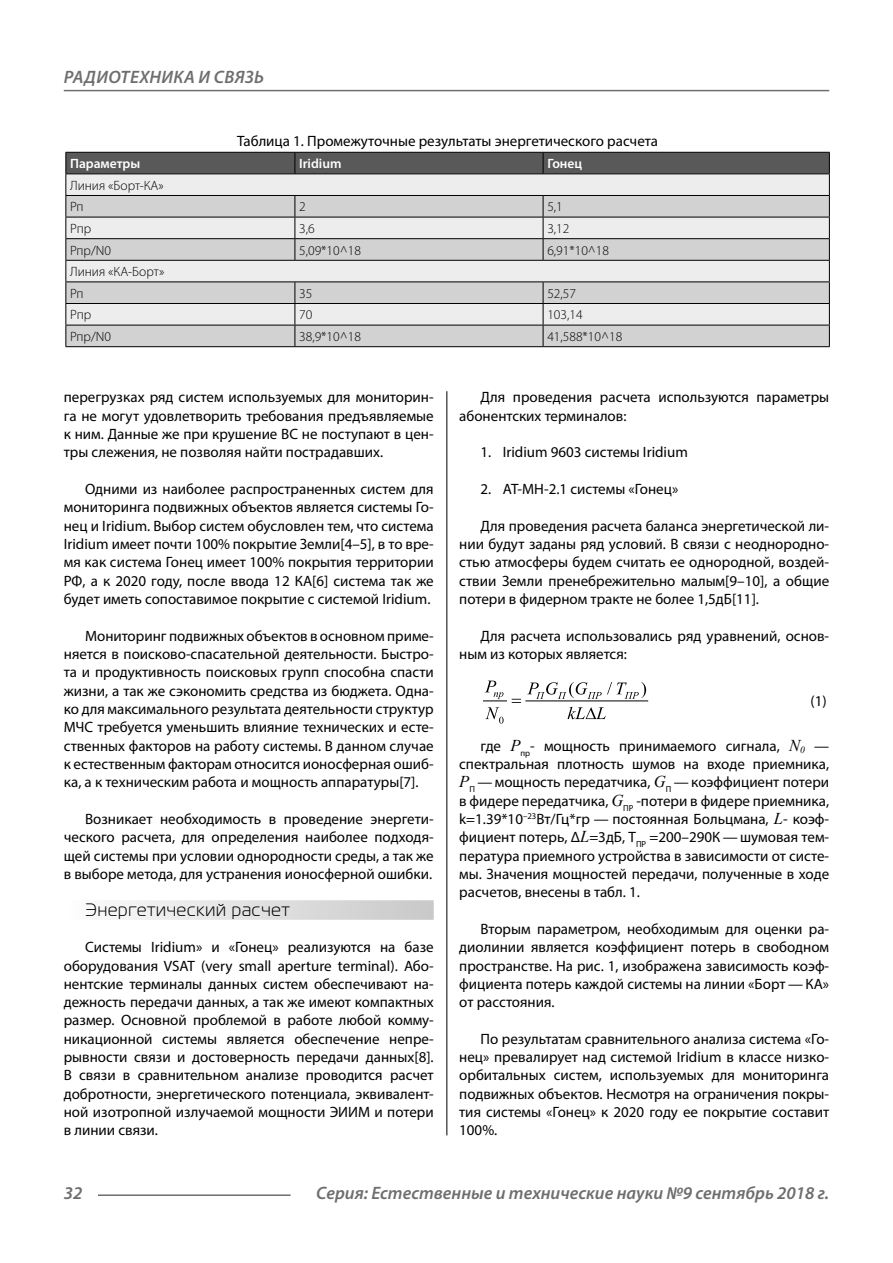
<style>
.page{position:relative;width:893px;height:1263px;background:#fff}
.page>*{position:absolute;margin:0;border:0;box-sizing:border-box;transform-origin:0 0}
.t1{font:italic 600 18px "Myriad Pro";color:#6e6e6e}
.Subheader{font:18px "Magistral C";letter-spacing:.05em;color:#000}
.t2{font:italic 600 18px "Myriad Pro";letter-spacing:.02em;color:#6e6e6e}
.Normal{font:15px/18.3px "Myriad Pro";color:#000;text-align:justify}
.podpis{font:15px "Myriad Pro";color:#000}
.Tab_content{font:300 13.5px "Myriad Pro";color:#000}
.Tab_header{font:600 13.5px "Myriad Pro";color:#fff}
.s1{font-family:"Times New Roman";font-style:italic;font-size:16.5px}
</style>
<div class="page">
<hr style="left:98px;top:1194px;width:193px;height:2px;background:#6e6e6e">
<hr style="left:64px;top:90px;width:765px;height:1px;background:#6e6e6e">
<div style="left:64px;top:900px;width:370px;height:20px;background:linear-gradient(to right,#fdfdfd,#c8c8c8)"></div>
<hr style="left:526px;top:700px;width:122px;height:1px;background:#010101">
<svg style="left:483px;top:681px;width:23px;height:20px"></svg>
<svg style="left:527px;top:682px;width:119px;height:17px"></svg>
<svg style="left:485px;top:707px;width:19px;height:17px"></svg>
<svg style="left:512px;top:699px;width:9px;height:4px"></svg>
<svg style="left:567px;top:707px;width:39px;height:12px"></svg>
<hr style="left:65px;top:346px;width:230px;height:1px;background:#000">
<hr style="left:295px;top:346px;width:248px;height:1px;background:#000">
<hr style="left:543px;top:346px;width:287px;height:1px;background:#000">
<svg style="left:65px;top:152px;width:765px;height:194px;background:#c5c5c5"></svg>
<hr style="left:65px;top:173px;width:230px;height:1px;background:#000">
<hr style="left:295px;top:173px;width:248px;height:1px;background:#000">
<hr style="left:543px;top:173px;width:287px;height:1px;background:#000">
<hr style="left:446px;top:391px;width:1px;height:744px;background:#000">
<p class="t2" style="left:64px;top:66px;width:202px">РАДИОТЕХНИКА И СВЯЗЬ</p>
<p class="podpis" style="left:237px;top:132px;width:422px">Таблица 1. Промежуточные результаты энергетического расчета</p>
<p class="Tab_header" style="left:70px;top:155px;width:72px">Параметры</p>
<p class="Tab_header" style="left:299px;top:155px;width:44px">Iridium</p>
<p class="Tab_header" style="left:547px;top:155px;width:36px">Гонец</p>
<p class="Tab_content" style="left:70px;top:177px;width:95px">Линия «Борт-КА»</p>
<p class="Tab_content" style="left:70px;top:199px;width:15px">Рп</p>
<p class="Tab_content" style="left:299px;top:199px;width:8px">2</p>
<p class="Tab_content" style="left:547px;top:199px;width:17px">5,1</p>
<p class="Tab_content" style="left:70px;top:220px;width:23px">Pпр</p>
<p class="Tab_content" style="left:299px;top:220px;width:17px">3,6</p>
<p class="Tab_content" style="left:547px;top:220px;width:24px">3,12</p>
<p class="Tab_content" style="left:70px;top:242px;width:42px">Рпр/N0</p>
<p class="Tab_content" style="left:299px;top:242px;width:63px">5,09*10^18</p>
<p class="Tab_content" style="left:547px;top:242px;width:63px">6,91*10^18</p>
<p class="Tab_content" style="left:70px;top:263px;width:96px">Линия «КА-Борт»</p>
<p class="Tab_content" style="left:70px;top:285px;width:15px">Рп</p>
<p class="Tab_content" style="left:299px;top:285px;width:15px">35</p>
<p class="Tab_content" style="left:547px;top:285px;width:30px">52,57</p>
<p class="Tab_content" style="left:70px;top:307px;width:23px">Pпр</p>
<p class="Tab_content" style="left:299px;top:307px;width:15px">70</p>
<p class="Tab_content" style="left:547px;top:307px;width:37px">103,14</p>
<p class="Tab_content" style="left:70px;top:328px;width:42px">Рпр/N0</p>
<p class="Tab_content" style="left:299px;top:328px;width:63px">38,9*10^18</p>
<p class="Tab_content" style="left:547px;top:328px;width:76px">41,588*10^18</p>
<p class="Normal" style="left:64px;top:388px;width:371px">перегрузках ряд систем используемых для мониторин&shy;га не могут удовлетворить требования предъявляемые к ним. Данные же при крушение ВС не поступают в цен&shy;тры слежения, не позволяя найти пострадавших.</p>
<p class="Normal" style="left:64px;top:480px;width:371px;text-indent:21px">Одними из наиболее распространенных систем для мониторинга подвижных объектов является системы Го&shy;нец и Iridium. Выбор систем обусловлен тем, что система Iridium имеет почти 100% покрытие Земли[4–5], в то вре&shy;мя как система Гонец имеет 100% покрытия территории РФ, а к 2020 году, после ввода 12 КА[6] система так же будет иметь сопоставимое покрытие с системой Iridium.</p>
<p class="Normal" style="left:64px;top:626px;width:371px;text-indent:21px">Мониторинг подвижных объектов в основном приме&shy;няется в поисково-спасательной деятельности. Быстро&shy;та и продуктивность поисковых групп способна спасти жизни, а так же сэкономить средства из бюджета. Одна&shy;ко для максимального результата деятельности структур МЧС требуется уменьшить влияние технических и есте&shy;ственных факторов на работу системы. В данном случае к естественным факторам относится ионосферная ошиб&shy;ка, а к техническим работа и мощность аппаратуры[7].</p>
<p class="Normal" style="left:64px;top:809px;width:371px;text-indent:21px">Возникает необходимость в проведение энергети&shy;ческого расчета, для определения наиболее подходя&shy;щей системы при условии однородности среды, а так же в выборе метода, для устранения ионосферной ошибки.</p>
<p class="Subheader" style="left:85px;top:900px;width:206px">Энергетический расчет</p>
<p class="Normal" style="left:64px;top:938px;width:371px;text-indent:21px">Системы Iridium» и «Гонец» реализуются на базе оборудования VSAT (very small aperture terminal). Або&shy;нентские терминалы данных систем обеспечивают на&shy;дежность передачи данных, а так же имеют компактных размер. Основной проблемой в работе любой комму&shy;никационной системы является обеспечение непре&shy;рывности связи и достоверность передачи данных[8].<br>В связи в сравнительном анализе проводится расчет добротности, энергетического потенциала, эквивалент&shy;ной изотропной излучаемой мощности ЭИИМ и потери в линии связи.</p>
<p class="Normal" style="left:459px;top:388px;width:371px;text-indent:21px">Для проведения расчета используются параметры абонентских терминалов:</p>
<p class="Normal" style="left:480px;top:443px;width:209px">1. Iridium 9603 системы Iridium</p>
<p class="Normal" style="left:480px;top:480px;width:199px">2. АТ-МН‑2.1 системы «Гонец»</p>
<p class="Normal" style="left:459px;top:516px;width:371px;text-indent:21px">Для проведения расчета баланса энергетической ли&shy;нии будут заданы ряд условий. В связи с неоднородно&shy;стью атмосферы будем считать ее однородной, воздей&shy;ствии Земли пренебрежительно малым[9–10], а общие потери в фидерном тракте не более 1,5дБ[11].</p>
<p class="Normal" style="left:459px;top:626px;width:371px;text-indent:21px">Для расчета использовались ряд уравнений, основ&shy;ным из которых является:</p>
<p class="Normal" style="left:811px;top:692px;width:18px">(1)</p>
<p class="Normal" style="left:459px;top:736px;width:371px;text-indent:21px">где <span class="s1">P</span><sub>пр</sub>- мощность принимаемого сигнала, <span class="s1">N</span><sub>0</sub> — спектральная плотность шумов на входе приемника, <span class="s1">Р</span><sub>П</sub> — мощность передатчика, <span class="s1">G</span><sub>П</sub> — коэффициент потери в фидере передатчика, <span class="s1">G</span><sub>ПР</sub> -потери в фидере приемника, k=1.39*10<sup>–23</sup>Вт/Гц*гр — постоянная Больцмана, <span class="s1">L</span>- коэф&shy;фициент потерь, Δ<span class="s1">L</span>=3дБ, Т<sub>ПР</sub> =200–290К — шумовая тем&shy;пература приемного устройства в зависимости от систе&shy;мы. Значения мощностей передачи, полученные в ходе расчетов, внесены в табл. 1.</p>
<p class="Normal" style="left:459px;top:919px;width:371px;text-indent:21px">Вторым параметром, необходимым для оценки ра&shy;диолинии является коэффициент потерь в свободном пространстве. На рис. 1, изображена зависимость коэф&shy;фициента потерь каждой системы на линии «Борт — КА» от расстояния.</p>
<p class="Normal" style="left:459px;top:1029px;width:371px;text-indent:21px">По результатам сравнительного анализа система «Го&shy;нец» превалирует над системой Iridium в классе низко&shy;орбитальных систем, используемых для мониторинга подвижных объектов. Несмотря на ограничения покры&shy;тия системы «Гонец» к 2020 году ее покрытие составит 100%.</p>
<p class="t1" style="left:64px;top:1182px;width:20px">32</p>
<p class="t1" style="left:316px;top:1182px;width:514px">Серия: Естественные и технические науки №9 сентябрь 2018 г.</p>
</div>
